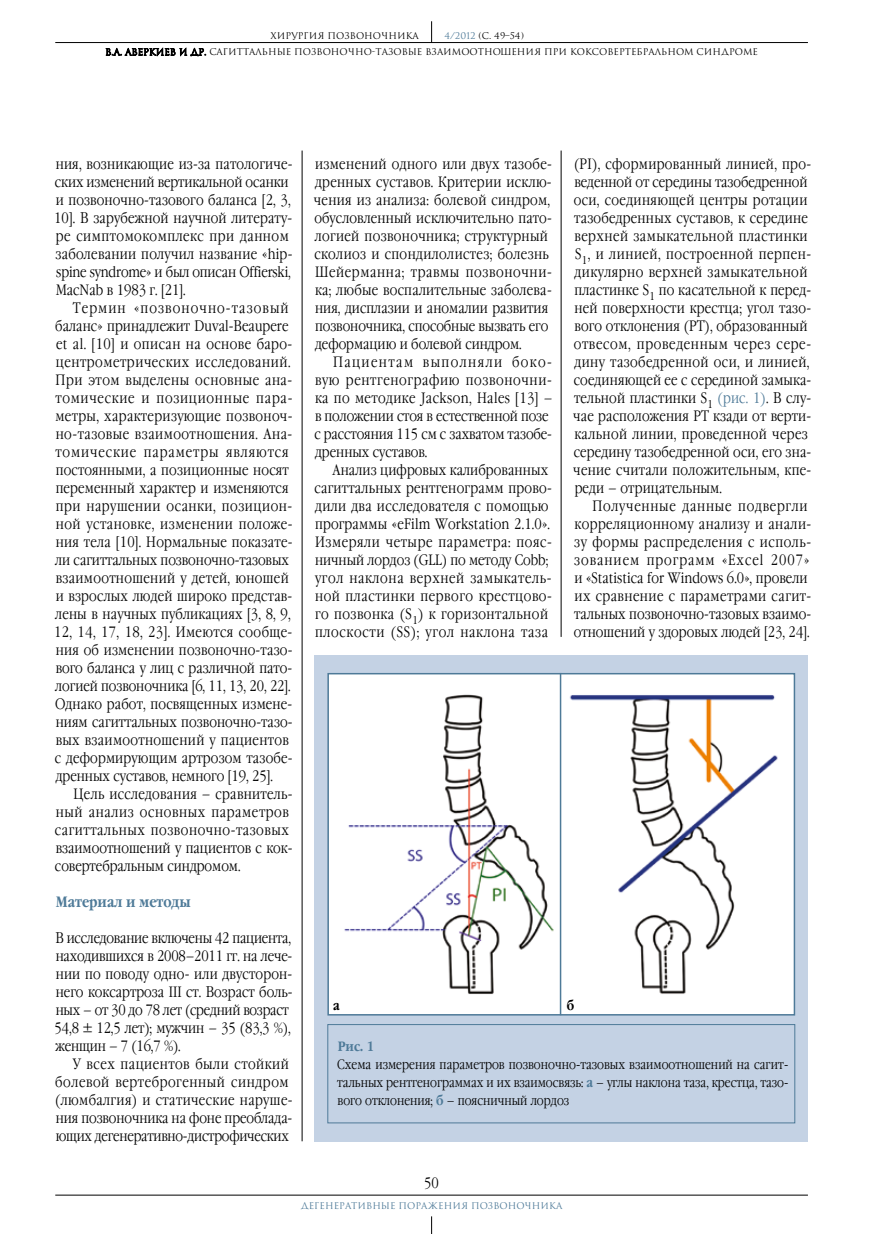
<style>
.page{position:relative;width:893px;height:1234px;background:#fff}
.page>*{position:absolute;margin:0;border:0;box-sizing:border-box;transform-origin:0 0}
.t1{font:300 15px/18px "Garamond Narrow C";letter-spacing:.015em;color:#000}
.t2{font:300 15px/18px "Garamond Narrow C";letter-spacing:-.01em;color:#000}
.t3{font:700 15px "Garamond Narrow C";color:#4e7a98}
.t4{font:300 13.5px/18px "Garamond Narrow C";color:#000;text-align:justify}
.t5{font:700 13.5px "Garamond Narrow C";color:#4e7a98}
.t6{font:700 13.5px "Garamond Narrow C";color:#000}
.t7{font:9px/15.9px "Romul";color:#000}
.t8{font:9px "Romul";color:#4e7a98}
.s1{color:#4e7a98}
.s2{font-weight:700;color:#4e7a98}
</style>
<div class="page">
<hr style="left:55px;top:1194px;width:753px;height:1px;background:#000">
<svg style="left:431px;top:1216px;width:1px;height:17px"></svg>
<hr style="left:55px;top:42px;width:753px;height:1px;background:#000">
<svg style="left:431px;top:21px;width:1px;height:21px"></svg>
<svg style="left:106px;top:48px;width:100px;height:9px"></svg>
<hr style="left:302px;top:150px;width:1px;height:990px;background:#000">
<hr style="left:561px;top:150px;width:1px;height:486px;background:#000">
<div style="left:315px;top:654px;width:493px;height:486px;background:#c4d2e4"></div>
<div style="left:327px;top:1023px;width:468px;height:99px;border:1px solid #4e7a98"></div>
<div style="left:328px;top:673px;width:466px;height:341px;background:#fff"></div>
<img style="left:344px;top:681px;width:434px;height:325px">
<div style="left:327px;top:672px;width:468px;height:343px;border:2px solid #4e7a98"></div>
<hr style="left:560px;top:672px;width:1px;height:342px;background:#4e7a98">
<svg style="left:566px;top:991px;width:10px;height:15px"></svg>
<p class="t7" style="left:444px;top:28px;width:81px"><span class="s1">4/2012</span> (С. 49–54)</p>
<p class="t7" style="left:105px;top:28px;width:654px;text-indent:165px">ХИРУРГИЯ ПОЗВОНОЧНИКА<br>В.А. Аверкиев и др. Сагиттальные позвоночно-тазовые взаимоотношения при коксовертебральном синдроме</p>
<p class="t1" style="left:54px;top:155px;width:240px">ния, возникающие из-за патологиче&shy;ских изменений вертикальной осанки и позвоночно-тазового баланса [2, 3, 10]. В зарубежной научной литерату&shy;ре симптомокомплекс при данном заболевании получил название «hip&shy;spine syndrome» и был описан Оffierski, MacNab в 1983 г. [21].</p>
<p class="t1" style="left:54px;top:299px;width:240px;text-indent:19px">Термин «позвоночно-тазовый баланс» принадлежит Duval-Beaupere et al. [10] и описан на основе баро&shy;центрометрических исследований.<br>При этом выделены основные ана&shy;томические и позиционные пара&shy;метры, характеризующие позвоноч&shy;но-тазовые взаимоотношения. Ана&shy;томические параметры являются постоянными, а позиционные носят переменный характер и изменяются при нарушении осанки, позицион&shy;ной установке, изменении положе&shy;ния тела [10]. Нормальные показате&shy;ли сагиттальных позвоночно-тазовых взаимоотношений у детей, юношей и взрослых людей широко представ&shy;лены в научных публикациях [3, 8, 9, 12, 14, 17, 18, 23]. Имеются сообще&shy;ния об изменении позвоночно-тазо&shy;вого баланса у лиц с различной пато&shy;логией позвоночника [6, 11, 13, 20, 22].<br>Однако работ, посвященных измене&shy;ниям сагиттальных позвоночно-тазо&shy;вых взаимоотношений у пациентов с деформирующим артрозом тазобе&shy;дренных суставов, немного [19, 25].</p>
<p class="t1" style="left:55px;top:785px;width:239px;text-indent:19px">Цель исследования – сравнитель&shy;ный анализ основных параметров сагиттальных позвоночно-тазовых взаимоотношений у пациентов с кок&shy;совертебральным синдромом.</p>
<p class="t3" style="left:56px;top:893px;width:137px">Материал и методы</p>
<p class="t2" style="left:55px;top:929px;width:239px">В исследование включены 42 пациента, находившихся в 2008–2011 гг. на лече&shy;нии по поводу одно- или двусторон&shy;него коксартроза III ст. Возраст боль&shy;ных – от 30 до 78 лет (средний возраст 54,8 ± 12,5 лет); мужчин – 35 (83,3 %), женщин – 7 (16,7 %).</p>
<p class="t1" style="left:55px;top:1055px;width:239px;text-indent:18px">У всех пациентов были стойкий болевой вертеброгенный синдром (люмбалгия) и статические наруше&shy;ния позвоночника на фоне преоблада&shy;ющих дегенеративно-дистрофических</p>
<p class="t1" style="left:314px;top:155px;width:240px">изменений одного или двух тазобе&shy;дренных суставов. Критерии исклю&shy;чения из анализа: болевой синдром, обусловленный исключительно пато&shy;логией позвоночника; структурный сколиоз и спондилолистез; болезнь Шейерманна; травмы позвоночни&shy;ка; любые воспалительные заболева&shy;ния, дисплазии и аномалии развития позвоночника, способные вызвать его деформацию и болевой синдром.</p>
<p class="t1" style="left:314px;top:353px;width:240px;text-indent:19px">Пациентам выполняли боко&shy;вую рентгенографию позвоночни&shy;ка по методике Jackson, Hales [13] – в положении стоя в естественной позе с расстояния 115 см с захватом тазобе&shy;дренных суставов.</p>
<p class="t1" style="left:314px;top:461px;width:239px;text-indent:18px">Анализ цифровых калиброванных сагиттальных рентгенограмм прово&shy;дили два исследователя с помощью программы «еFilm Workstation 2.1.0».<br>Измеряли четыре параметра: пояс&shy;ничный лордоз (GLL) по методу Cobb; угол наклона верхней замыкатель&shy;ной пластинки первого крестцово&shy;го позвонка (S<sub>1</sub>) к горизонтальной плоскости (SS); угол наклона таза</p>
<p class="t1" style="left:573px;top:155px;width:240px">(PI), сформированный линией, про&shy;веденной от середины тазобедренной оси, соединяющей центры ротации тазобедренных суставов, к середине верхней замыкательной пластинки S<sub>1</sub>, и линией, построенной перпен&shy;дикулярно верхней замыкательной пластинке S<sub>1</sub> по касательной к перед&shy;ней поверхности крестца; угол тазо&shy;вого отклонения (PT), образованный отвесом, проведенным через сере&shy;дину тазобедренной оси, и линией, соединяющей ее с серединой замыка&shy;тельной пластинки S<sub>1</sub> <span class="s1">(рис. 1)</span>. В слу&shy;чае расположения PT кзади от верти&shy;кальной линии, проведенной через середину тазобедренной оси, его зна&shy;чение считали положительным, кпе&shy;реди – отрицательным.</p>
<p class="t1" style="left:574px;top:497px;width:239px;text-indent:19px">Полученные данные подвергли корреляционному анализу и анали&shy;зу формы распределения с исполь&shy;зованием программ «Excel 2007» и «Statistica for Windows 6.0», провели их сравнение с параметрами сагит&shy;тальных позвоночно-тазовых взаимо&shy;отношений у здоровых людей [23, 24].</p>
<p class="t6" style="left:333px;top:996px;width:8px">а</p>
<p class="t6" style="left:567px;top:996px;width:9px">б</p>
<p class="t5" style="left:338px;top:1038px;width:38px">Рис. 1</p>
<p class="t4" style="left:337px;top:1055px;width:453px">Схема измерения параметров позвоночно-тазовых взаимоотношений на сагит&shy;тальных рентгенограммах и их взаимосвязь: <span class="s2">а</span> – углы наклона таза, крестца, тазо&shy;вого отклонения; <span class="s2">б</span> – поясничный лордоз</p>
<p class="t1" style="left:424px;top:1173px;width:16px">50</p>
<p class="t8" style="left:301px;top:1200px;width:263px">Дегенеративные поражения позвоночника</p>
</div>
